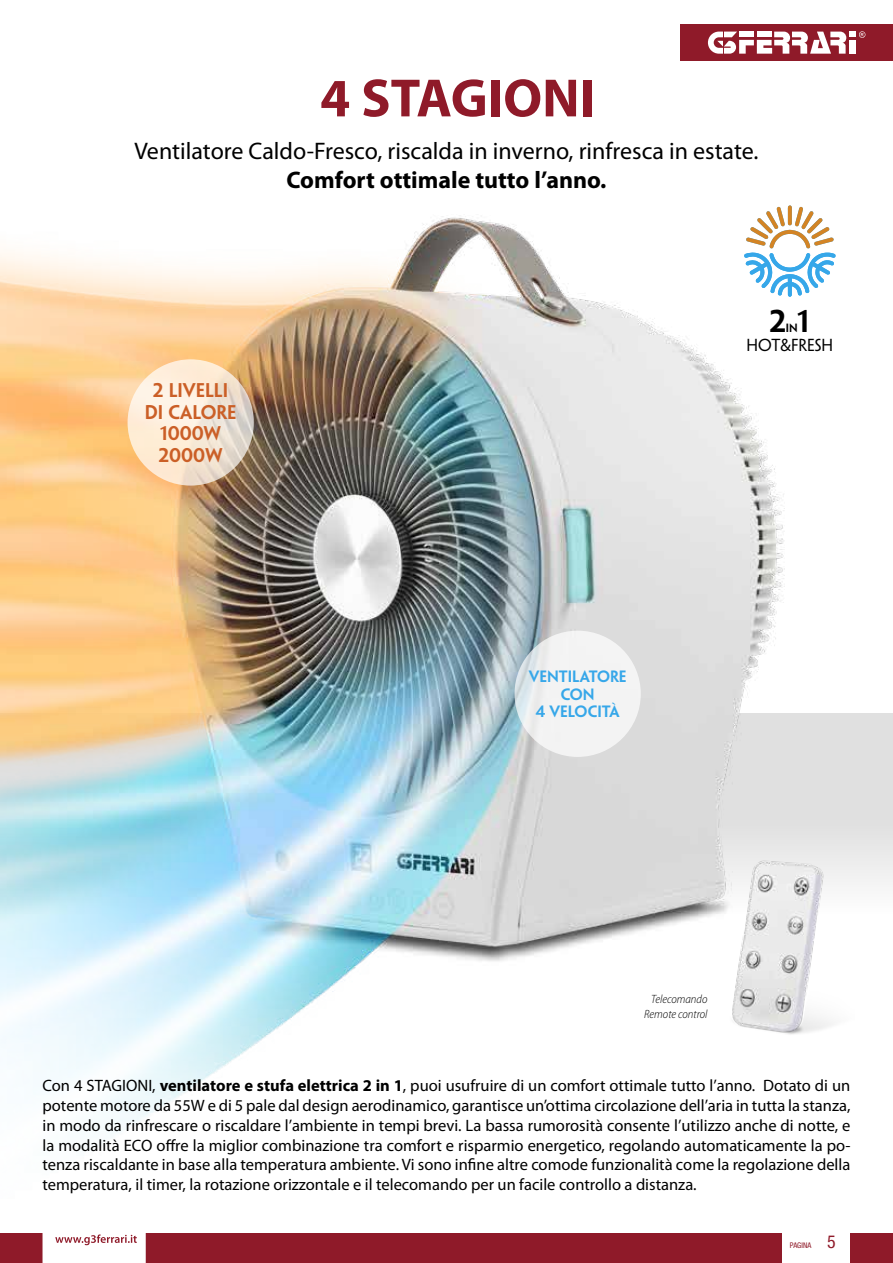
<style>
.page{position:relative;width:893px;height:1263px;background:#fff}
.page>*{position:absolute;margin:0;border:0;box-sizing:border-box;transform-origin:0 0}
.t1{font:700 54.3px "Myriad Pro";color:#8f1a29}
.t2{font:600 28.35px "Penumbra Sans Std";color:#000}
.t3{font:24px "Myriad Pro";color:#000}
.t4{font:700 24px "Myriad Pro";color:#000}
.t5{font:600 17.85px/21.5px "Penumbra Sans Std";color:#cb5f27;text-align:center}
.t6{font:condensed 17.85px "Helvetica Neue LT Std";color:#8f1a29}
.t7{font:16.5px/19.8px "Myriad Pro";color:#000;text-align:justify}
.t8{font:15.6px "Penumbra Sans Std";color:#000}
.t9{font:600 14.7px/17.7px "Penumbra Sans Std";color:#36a7e9;text-align:center}
.t10{font:italic 300 semi-condensed 12px/14.4px "Myriad Pro";color:#000;text-align:center}
.t11{font:600 10.8px "Penumbra Sans Std";color:#000}
.t12{font:condensed 7.8px "Helvetica Neue LT Std";color:#8f1a29}
.s1{font-weight:700}
</style>
<div class="page">
<div style="left:0;top:1233px;width:893px;height:30px;background:#8f1a29"></div>
<svg style="left:43px;top:1261px;width:103px;height:2px"></svg>
<div style="left:0;top:713px;width:893px;height:214px;background:linear-gradient(to bottom,#d7d7d7,#f9f9f9)"></div>
<div style="left:782px;top:1231px;width:67px;height:32px;background:#fff"></div>
<img style="left:0;top:216px;width:814px;height:1045px">
<div style="left:680px;top:24px;width:213px;height:37px;background:#8f1a29"></div>
<hr style="left:0;top:24px;width:1px;height:37px;background:#8f1a29">
<svg style="left:708px;top:31px;width:157px;height:23px"></svg>
<img style="left:683px;top:841px;width:171px;height:219px">
<svg style="left:744px;top:205px;width:91px;height:92px"></svg>
<svg style="left:128px;top:359px;width:126px;height:127px;background:#f5e6d5"></svg>
<svg style="left:514px;top:631px;width:127px;height:126px;fill:#f3f3f3"></svg>
<h1 class="t1" style="left:320px;top:68px;width:276px">4 STAGIONI</h1>
<h3 class="t3" style="left:134px;top:138px;width:626px">Ventilatore Caldo-Fresco, riscalda in inverno, rinfresca in estate.</h3>
<h3 class="t4" style="left:286px;top:166px;width:322px">Comfort ottimale tutto l’anno.</h3>
<p class="t5" style="left:145px;top:380px;width:93px">2 LIVELLI<br>DI CALORE<br>1000W<br>2000W</p>
<h2 class="t2" style="left:770px;top:304px;width:42px">2 1</h2>
<p class="t11" style="left:786px;top:321px;width:13px">IN</p>
<p class="t8" style="left:747px;top:336px;width:88px">HOT&amp;FRESH</p>
<p class="t9" style="left:529px;top:667px;width:99px">VENTILATORE<br>CON<br>4 VELOCITÀ</p>
<p class="t10" style="left:644px;top:992px;width:65px">Telecomando<br>Remote control</p>
<p class="t7" style="left:43px;top:1076px;width:809px">Con 4 STAGIONI, <span class="s1">ventilatore e stufa elettrica 2 in 1</span>, puoi usufruire di un comfort ottimale tutto l’anno. Dotato di un potente motore da 55W e di 5 pale dal design aerodinamico, garantisce un’ottima circolazione dell’aria in tutta la stanza, in modo da rinfrescare o riscaldare l’ambiente in tempi brevi. La bassa rumorosità consente l’utilizzo anche di notte, e la modalità ECO offre la miglior combinazione tra comfort e risparmio energetico, regolando automaticamente la po&shy;tenza riscaldante in base alla temperatura ambiente. Vi sono infine altre comode funzionalità come la regolazione della temperatura, il timer, la rotazione orizzontale e il telecomando per un facile controllo a distanza.</p>
<p class="t12" style="left:790px;top:1240px;width:23px">PAGINA</p>
<p class="t6" style="left:827px;top:1231px;width:10px">5</p>
</div>
